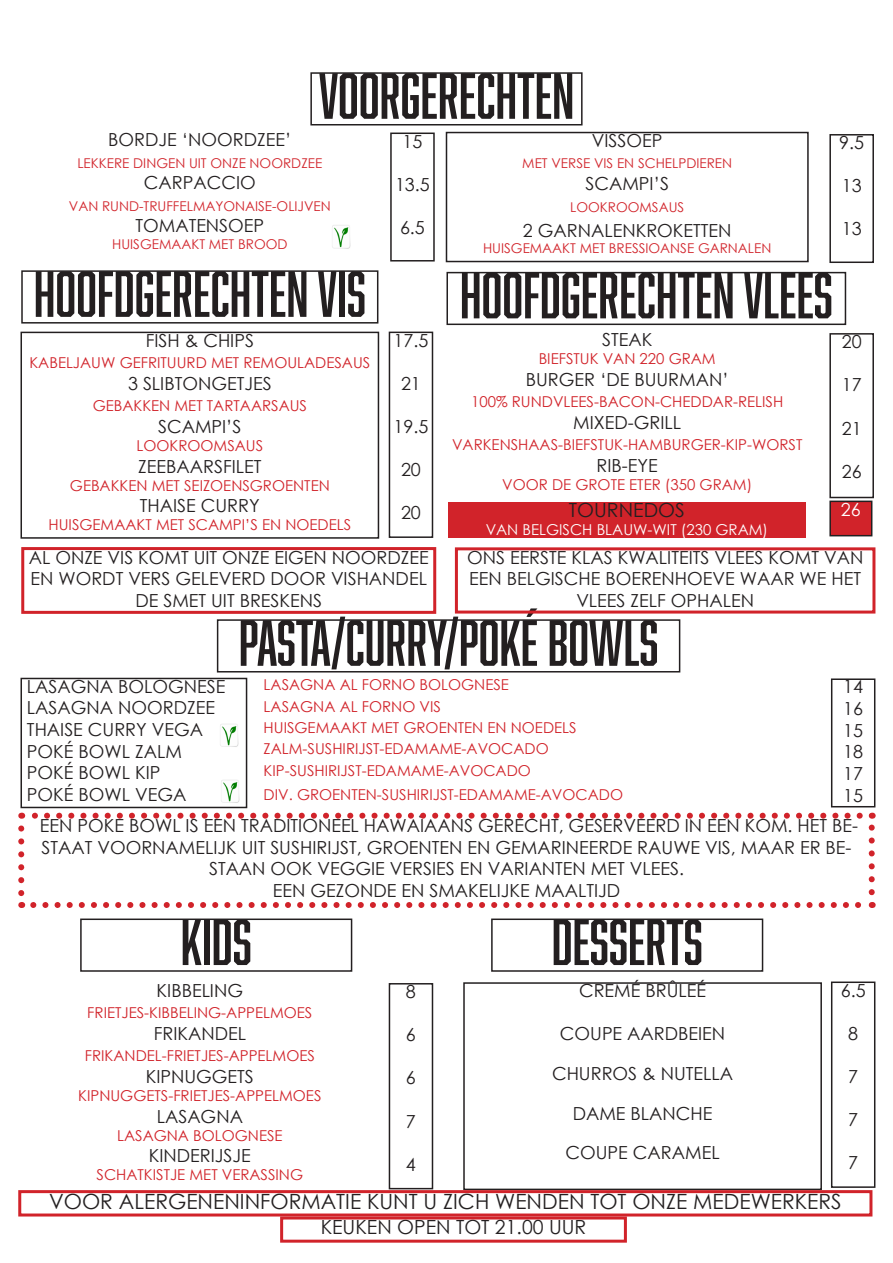
<style>
.page{position:relative;width:893px;height:1263px;background:#fff}
.page>*{position:absolute;margin:0;border:0;box-sizing:border-box;transform-origin:0 0}
.t1{font:60px "Abolition";color:#231f20}
.t2{font:21px "Century Gothic";color:#231f20}
.t3{font:19.5px "Century Gothic";color:#231f20}
.t4{font:18px/21.6px "Century Gothic";color:#231f20;text-align:center}
.t5{font:18px "Century Gothic";color:#fff}
.t6{font:15px "Century Gothic";color:#d1232a}
.t7{font:15px "Century Gothic";color:#fff}
.t8{font:13.5px "Century Gothic";color:#d1232a}
</style>
<div class="page">
<div style="left:310px;top:72px;width:273px;height:53px;border:2px solid #231f20"></div>
<div style="left:446px;top:132px;width:363px;height:130px;border:2px solid #231f20"></div>
<div style="left:21px;top:678px;width:226px;height:130px;border:2px solid #231f20"></div>
<div style="left:390px;top:133px;width:45px;height:128px;border:2px solid #231f20"></div>
<div style="left:829px;top:134px;width:45px;height:129px;border:2px solid #231f20"></div>
<div style="left:21px;top:270px;width:357px;height:54px;border:2px solid #231f20"></div>
<div style="left:21px;top:332px;width:358px;height:207px;border:2px solid #231f20"></div>
<div style="left:446px;top:272px;width:400px;height:53px;border:2px solid #231f20"></div>
<div style="left:217px;top:619px;width:463px;height:53px;border:2px solid #231f20"></div>
<div style="left:80px;top:918px;width:272px;height:54px;border:2px solid #231f20"></div>
<div style="left:491px;top:918px;width:272px;height:54px;border:2px solid #231f20"></div>
<svg style="left:33px;top:902px;width:829px;height:6px"></svg>
<svg style="left:18px;top:828px;width:6px;height:80px"></svg>
<svg style="left:869px;top:813px;width:6px;height:79px"></svg>
<svg style="left:21px;top:813px;width:839px;height:6px"></svg>
<div style="left:463px;top:982px;width:359px;height:208px;border:2px solid #231f20"></div>
<div style="left:21px;top:547px;width:415px;height:67px;border:3px solid #d1232a"></div>
<div style="left:455px;top:547px;width:420px;height:66px;border:3px solid #d1232a"></div>
<div style="left:389px;top:332px;width:44px;height:206px;border:2px solid #231f20"></div>
<div style="left:829px;top:333px;width:45px;height:165px;border:2px solid #231f20"></div>
<div style="left:831px;top:678px;width:44px;height:129px;border:2px solid #231f20"></div>
<div style="left:831px;top:981px;width:44px;height:207px;border:2px solid #231f20"></div>
<div style="left:389px;top:983px;width:44px;height:206px;border:2px solid #231f20"></div>
<div style="left:18px;top:1190px;width:854px;height:26px;border:3px solid #d1232a"></div>
<div style="left:448px;top:502px;width:358px;height:36px;background:#d1232a"></div>
<div style="left:830px;top:501px;width:42px;height:35px;background:#d1232a"></div>
<div style="left:829px;top:501px;width:43px;height:35px;border:2px solid #231f20"></div>
<div style="left:280px;top:1216px;width:347px;height:27px;border:3px solid #d1232a"></div>
<img style="left:332px;top:225px;width:19px;height:24px">
<img style="left:220px;top:724px;width:19px;height:23px">
<img style="left:218px;top:780px;width:23px;height:26px">
<p class="t1" style="left:319px;top:61px;width:257px">VOORGERECHTEN</p>
<p class="t4" style="left:108px;top:128px;width:185px">BORDJE ‘NOORDZEE’</p>
<p class="t8" style="left:77px;top:153px;width:246px">LEKKERE DINGEN UIT ONZE NOORDZEE</p>
<p class="t4" style="left:144px;top:172px;width:113px">CARPACCIO</p>
<p class="t8" style="left:69px;top:197px;width:263px">VAN RUND-TRUFFELMAYONAISE-OLIJVEN</p>
<p class="t4" style="left:135px;top:215px;width:130px">TOMATENSOEP</p>
<p class="t8" style="left:112px;top:234px;width:177px">HUISGEMAAKT MET BROOD</p>
<p class="t1" style="left:34px;top:259px;width:334px">HOOFDGERECHTEN VIS</p>
<p class="t4" style="left:146px;top:329px;width:110px">FISH &amp; CHIPS</p>
<p class="t6" style="left:29px;top:352px;width:342px">KABELJAUW GEFRITUURD MET REMOULADESAUS</p>
<p class="t4" style="left:128px;top:372px;width:145px">3 SLIBTONGETJES</p>
<p class="t6" style="left:93px;top:396px;width:216px">GEBAKKEN MET TARTAARSAUS</p>
<p class="t4" style="left:158px;top:415px;width:85px">SCAMPI’S</p>
<p class="t6" style="left:136px;top:435px;width:128px">LOOKROOMSAUS</p>
<p class="t4" style="left:138px;top:455px;width:125px">ZEEBAARSFILET</p>
<p class="t6" style="left:70px;top:475px;width:261px">GEBAKKEN MET SEIZOENSGROENTEN</p>
<p class="t4" style="left:140px;top:495px;width:121px">THAISE CURRY</p>
<p class="t6" style="left:49px;top:514px;width:304px">HUISGEMAAKT MET SCAMPI’S EN NOEDELS</p>
<p class="t4" style="left:402px;top:130px;width:21px">15</p>
<p class="t4" style="left:395px;top:173px;width:36px">13.5</p>
<p class="t4" style="left:400px;top:216px;width:26px">6.5</p>
<p class="t4" style="left:393px;top:329px;width:36px">17.5</p>
<p class="t4" style="left:401px;top:372px;width:21px">21</p>
<p class="t4" style="left:393px;top:415px;width:36px">19.5</p>
<p class="t4" style="left:401px;top:459px;width:21px">20</p>
<p class="t4" style="left:401px;top:502px;width:21px">20</p>
<p class="t4" style="left:592px;top:129px;width:72px">VISSOEP</p>
<p class="t8" style="left:522px;top:154px;width:211px">MET VERSE VIS EN SCHELPDIEREN</p>
<p class="t4" style="left:585px;top:172px;width:85px">SCAMPI’S</p>
<p class="t8" style="left:570px;top:197px;width:116px">LOOKROOMSAUS</p>
<p class="t4" style="left:523px;top:219px;width:210px">2 GARNALENKROKETTEN</p>
<p class="t8" style="left:483px;top:239px;width:290px">HUISGEMAAKT MET BRESSIOANSE GARNALEN</p>
<p class="t1" style="left:460px;top:261px;width:374px">HOOFDGERECHTEN VLEES</p>
<p class="t4" style="left:602px;top:328px;width:52px">STEAK</p>
<p class="t6" style="left:539px;top:348px;width:179px">BIEFSTUK VAN 220 GRAM</p>
<p class="t4" style="left:526px;top:368px;width:204px">BURGER ‘DE BUURMAN’</p>
<p class="t6" style="left:471px;top:391px;width:314px">100% RUNDVLEES-BACON-CHEDDAR-RELISH</p>
<p class="t4" style="left:573px;top:411px;width:109px">MIXED-GRILL</p>
<p class="t6" style="left:452px;top:434px;width:352px">VARKENSHAAS-BIEFSTUK-HAMBURGER-KIP-WORST</p>
<p class="t4" style="left:597px;top:454px;width:63px">RIB-EYE</p>
<p class="t6" style="left:502px;top:474px;width:251px">VOOR DE GROTE ETER (350 GRAM)</p>
<p class="t3" style="left:569px;top:496px;width:117px">TOURNEDOS</p>
<p class="t7" style="left:486px;top:519px;width:284px">VAN BELGISCH BLAUW-WIT (230 GRAM)</p>
<p class="t4" style="left:839px;top:131px;width:26px">9.5</p>
<p class="t4" style="left:842px;top:175px;width:21px">13</p>
<p class="t4" style="left:842px;top:218px;width:21px">13</p>
<p class="t4" style="left:842px;top:330px;width:21px">20</p>
<p class="t4" style="left:842px;top:374px;width:21px">17</p>
<p class="t4" style="left:842px;top:417px;width:21px">21</p>
<p class="t4" style="left:842px;top:460px;width:21px">26</p>
<p class="t5" style="left:841px;top:496px;width:21px">26</p>
<p class="t4" style="left:29px;top:546px;width:401px">AL ONZE VIS KOMT UIT ONZE EIGEN NOORDZEE<br>EN WORDT VERS GELEVERD DOOR VISHANDEL<br>DE SMET UIT BRESKENS</p>
<p class="t4" style="left:467px;top:546px;width:398px">ONS EERSTE KLAS KWALITEITS VLEES KOMT VAN<br>EEN BELGISCHE BOERENHOEVE WAAR WE HET<br>VLEES ZELF OPHALEN</p>
<p class="t1" style="left:239px;top:608px;width:421px">PASTA/CURRY/POKÉ BOWLS</p>
<p class="t6" style="left:264px;top:674px;width:247px">LASAGNA AL FORNO BOLOGNESE</p>
<p class="t6" style="left:264px;top:696px;width:179px">LASAGNA AL FORNO VIS</p>
<p class="t6" style="left:264px;top:717px;width:314px">HUISGEMAAKT MET GROENTEN EN NOEDELS</p>
<p class="t6" style="left:264px;top:738px;width:287px">ZALM-SUSHIRIJST-EDAMAME-AVOCADO</p>
<p class="t6" style="left:264px;top:760px;width:269px">KIP-SUSHIRIJST-EDAMAME-AVOCADO</p>
<p class="t6" style="left:264px;top:784px;width:361px">DIV. GROENTEN-SUSHIRIJST-EDAMAME-AVOCADO</p>
<p class="t4" style="left:27px;top:675px;width:200px">LASAGNA BOLOGNESE</p>
<p class="t4" style="left:27px;top:697px;width:190px">LASAGNA NOORDZEE</p>
<p class="t4" style="left:27px;top:718px;width:178px">THAISE CURRY VEGA</p>
<p class="t4" style="left:27px;top:740px;width:156px">POKÉ BOWL ZALM</p>
<p class="t4" style="left:27px;top:761px;width:135px">POKÉ BOWL KIP</p>
<p class="t4" style="left:27px;top:783px;width:161px">POKÉ BOWL VEGA</p>
<p class="t4" style="left:843px;top:676px;width:21px">14</p>
<p class="t4" style="left:843px;top:697px;width:21px">16</p>
<p class="t4" style="left:843px;top:719px;width:21px">15</p>
<p class="t4" style="left:843px;top:741px;width:21px">18</p>
<p class="t4" style="left:843px;top:762px;width:21px">17</p>
<p class="t4" style="left:843px;top:784px;width:21px">15</p>
<p class="t4" style="left:40px;top:815px;width:820px;text-align:left">EEN POKÉ BOWL IS EEN TRADITIONEEL HAWAÏAANS GERECHT, GESERVEERD IN EEN KOM. HET BE-<br>STAAT VOORNAMELIJK UIT SUSHIRIJST, GROENTEN EN GEMARINEERDE RAUWE VIS, MAAR ER BE-</p>
<p class="t4" style="left:209px;top:858px;width:476px">STAAN OOK VEGGIE VERSIES EN VARIANTEN MET VLEES.</p>
<p class="t4" style="left:273px;top:879px;width:349px">EEN GEZONDE EN SMAKELIJKE MAALTIJD</p>
<p class="t1" style="left:181px;top:907px;width:73px">KIDS</p>
<p class="t1" style="left:552px;top:907px;width:153px">DESSERTS</p>
<p class="t4" style="left:579px;top:980px;width:129px">CREMÉ BRÛLEÉ</p>
<p class="t4" style="left:560px;top:1023px;width:167px">COUPE AARDBEIEN</p>
<p class="t4" style="left:552px;top:1062px;width:183px">CHURROS &amp; NUTELLA</p>
<p class="t4" style="left:573px;top:1102px;width:141px">DAME BLANCHE</p>
<p class="t4" style="left:566px;top:1142px;width:156px">COUPE CARAMEL</p>
<p class="t4" style="left:157px;top:979px;width:88px">KIBBELING</p>
<p class="t6" style="left:87px;top:1002px;width:227px">FRIETJES-KIBBELING-APPELMOES</p>
<p class="t4" style="left:154px;top:1022px;width:94px">FRIKANDEL</p>
<p class="t6" style="left:85px;top:1045px;width:232px">FRIKANDEL-FRIETJES-APPELMOES</p>
<p class="t4" style="left:146px;top:1065px;width:110px">KIPNUGGETS</p>
<p class="t6" style="left:78px;top:1085px;width:245px">KIPNUGGETS-FRIETJES-APPELMOES</p>
<p class="t4" style="left:157px;top:1105px;width:88px">LASAGNA</p>
<p class="t6" style="left:117px;top:1125px;width:167px">LASAGNA BOLOGNESE</p>
<p class="t4" style="left:149px;top:1144px;width:104px">KINDERIJSJE</p>
<p class="t6" style="left:97px;top:1164px;width:208px">SCHATKISTJE MET VERASSING</p>
<p class="t4" style="left:841px;top:979px;width:26px">6.5</p>
<p class="t4" style="left:848px;top:1022px;width:11px">8</p>
<p class="t4" style="left:848px;top:1065px;width:11px">7</p>
<p class="t4" style="left:848px;top:1108px;width:11px">7</p>
<p class="t4" style="left:848px;top:1152px;width:11px">7</p>
<p class="t4" style="left:406px;top:980px;width:11px">8</p>
<p class="t4" style="left:406px;top:1024px;width:11px">6</p>
<p class="t4" style="left:406px;top:1067px;width:11px">6</p>
<p class="t4" style="left:406px;top:1110px;width:11px">7</p>
<p class="t4" style="left:406px;top:1153px;width:11px">4</p>
<p class="t2" style="left:49px;top:1186px;width:794px">VOOR ALERGENENINFORMATIE KUNT U ZICH WENDEN TOT ONZE MEDEWERKERS</p>
<p class="t3" style="left:321px;top:1213px;width:267px">KEUKEN OPEN TOT 21.00 UUR</p>
</div>
